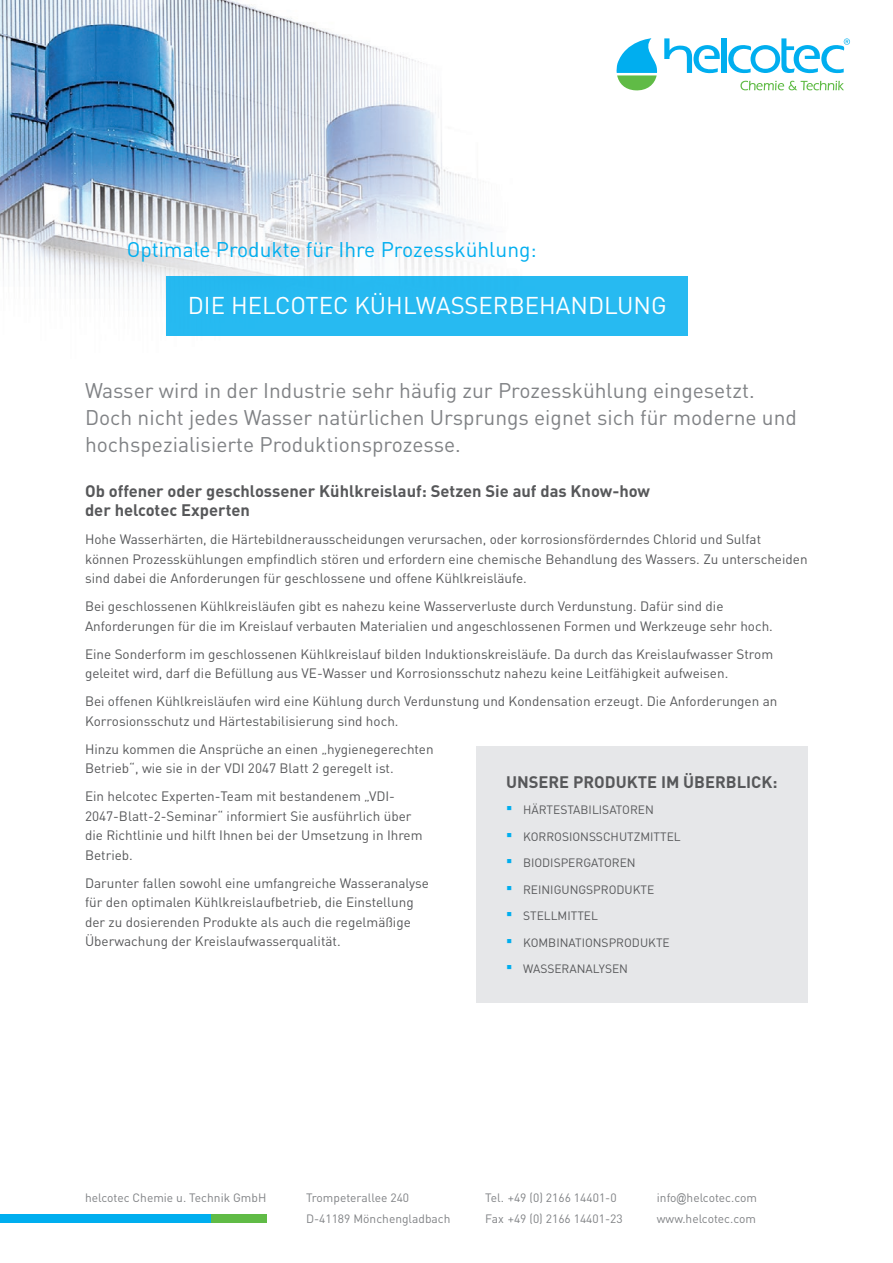
<style>
.page{position:relative;width:893px;height:1263px;background:#fff}
.page>*{position:absolute;margin:0;border:0;box-sizing:border-box;transform-origin:0 0}
.Überschrift{font:24px "DIN";color:#fff}
.Einleitung{font:21px/27px "DIN";color:#808285}
.Überschrift-2{font:21px "DIN";color:#00aeef}
.Unterüberschrift{font:700 16.5px/19.5px "DIN";color:#57585a}
.Fließtext{font:700 16.5px "DIN";color:#57585a}
.Fließtext-2{font:13.5px/19.5px "DIN";color:#57585a}
.t1{font:12px "DIN";color:#808285}
.t2{font:12px "DIN";color:#57585a}
.s1{font-family:"Arial";font-size:18px;color:#00aeef}
.s2{font-family:"Arial Narrow"}
</style>
<div class="page">
<img style="left:0;top:0;width:442px;height:281px">
<svg style="left:664px;top:38px;width:56px;height:36px"></svg>
<div style="left:722px;top:38px;width:5px;height:35px;background:#00aeef"></div>
<svg style="left:728px;top:38px;width:122px;height:36px"></svg>
<svg style="left:617px;top:38px;width:40px;height:52px"></svg>
<svg style="left:740px;top:81px;width:104px;height:9px"></svg>
<div style="left:28px;top:139px;width:607px;height:224px;background:#fff;opacity:.8"></div>
<div style="left:167px;top:276px;width:521px;height:60px;background:#27baf1"></div>
<div style="left:476px;top:746px;width:332px;height:257px;background:#e6e7e9"></div>
<div style="left:0;top:1214px;width:213px;height:9px;background:#00aeef"></div>
<div style="left:211px;top:1214px;width:55px;height:9px;background:#60bb46"></div>
<p class="Überschrift-2" style="left:127px;top:237px;width:411px">Optimale Produkte für Ihre Prozesskühlung:</p>
<p class="Überschrift" style="left:188px;top:291px;width:480px">DIE HELCOTEC KÜHLWASSERBEHANDLUNG</p>
<p class="Einleitung" style="left:85px;top:376px;width:713px">Wasser wird in der Industrie sehr häufig zur Prozesskühlung eingesetzt.<br>Doch nicht jedes Wasser natürlichen Ursprungs eignet sich für moderne und hochspezialisierte Produktionsprozesse.</p>
<p class="Unterüberschrift" style="left:85px;top:480px;width:567px">Ob offener oder geschlossener Kühlkreislauf: Setzen Sie auf das Know-how der helcotec Experten</p>
<p class="Fließtext-2" style="left:85px;top:529px;width:724px">Hohe Wasserhärten, die Härtebildnerausscheidungen verursachen, oder korrosionsförderndes Chlorid und Sulfat können Prozesskühlungen empfindlich stören und erfordern eine chemische Behandlung des Wassers. Zu unterscheiden sind dabei die Anforderungen für geschlossene und offene Kühlkreisläufe.</p>
<p class="Fließtext-2" style="left:85px;top:596px;width:689px">Bei geschlossenen Kühlkreisläufen gibt es nahezu keine Wasserverluste durch Verdunstung. Dafür sind die<br>Anforderungen für die im Kreislauf verbauten Materialien und angeschlossenen Formen und Werkzeuge sehr hoch.</p>
<p class="Fließtext-2" style="left:85px;top:644px;width:690px">Eine Sonderform im geschlossenen Kühlkreislauf bilden Induktionskreisläufe. Da durch das Kreislaufwasser Strom geleitet wird, darf die Befüllung aus VE-Wasser und Korrosionsschutz nahezu keine Leitfähigkeit aufweisen.</p>
<p class="Fließtext-2" style="left:85px;top:691px;width:694px">Bei offenen Kühlkreisläufen wird eine Kühlung durch Verdunstung und Kondensation erzeugt. Die Anforderungen an<br>Korrosionsschutz und Härtestabilisierung sind hoch.</p>
<p class="Fließtext-2" style="left:85px;top:739px;width:350px">Hinzu kommen die Ansprüche an einen „hygienegerechten<br>Betrieb“, wie sie in der VDI 2047 Blatt 2 geregelt ist.</p>
<p class="Fließtext-2" style="left:85px;top:786px;width:339px">Ein helcotec Experten-Team mit bestandenem „VDI-2047-Blatt-2-Seminar“ informiert Sie ausführlich über die Richtlinie und hilft Ihnen bei der Umsetzung in Ihrem Betrieb.</p>
<p class="Fließtext-2" style="left:85px;top:873px;width:346px">Darunter fallen sowohl eine umfangreiche Wasseranalyse für den optimalen Kühlkreislaufbetrieb, die Einstellung der zu dosierenden Produkte als auch die regelmäßige Überwachung der Kreislaufwasserqualität.</p>
<p class="Fließtext" style="left:506px;top:771px;width:273px">UNSERE PRODUKTE IM ÜBERBLICK:</p>
<p class="t2" style="left:506px;top:802px;width:149px"><span class="s1">▪</span> HÄRTESTABILISATOREN</p>
<p class="t2" style="left:506px;top:829px;width:176px"><span class="s1">▪</span> KORROSIONSSCHUTZMITTEL</p>
<p class="t2" style="left:506px;top:855px;width:131px"><span class="s1">▪</span> BIODISPERGATOREN</p>
<p class="t2" style="left:506px;top:882px;width:150px"><span class="s1">▪</span> REINIGUNGSPRODUKTE</p>
<p class="t2" style="left:506px;top:908px;width:93px"><span class="s1">▪</span> STELLMITTEL</p>
<p class="t2" style="left:506px;top:935px;width:165px"><span class="s1">▪</span> KOMBINATIONSPRODUKTE</p>
<p class="t2" style="left:506px;top:961px;width:124px"><span class="s1">▪</span> WASSERANALYSEN</p>
<p class="t1" style="left:85px;top:1190px;width:183px">helcotec Chemie u. Technik GmbH</p>
<p class="t1" style="left:306px;top:1190px;width:105px">Trompeterallee 240</p>
<p class="t1" style="left:306px;top:1211px;width:146px">D-41189 Mönchengladbach</p>
<p class="t1" style="left:485px;top:1190px;width:133px">Tel. +49 (0) 2166 14401-0</p>
<p class="t1" style="left:485px;top:1211px;width:139px">Fax +49 (0) 2166 14401-23</p>
<p class="t1" style="left:657px;top:1190px;width:102px">info<span class="s2">@</span>helcotec.com</p>
<p class="t1" style="left:657px;top:1211px;width:101px">www.helcotec.com</p>
</div>
